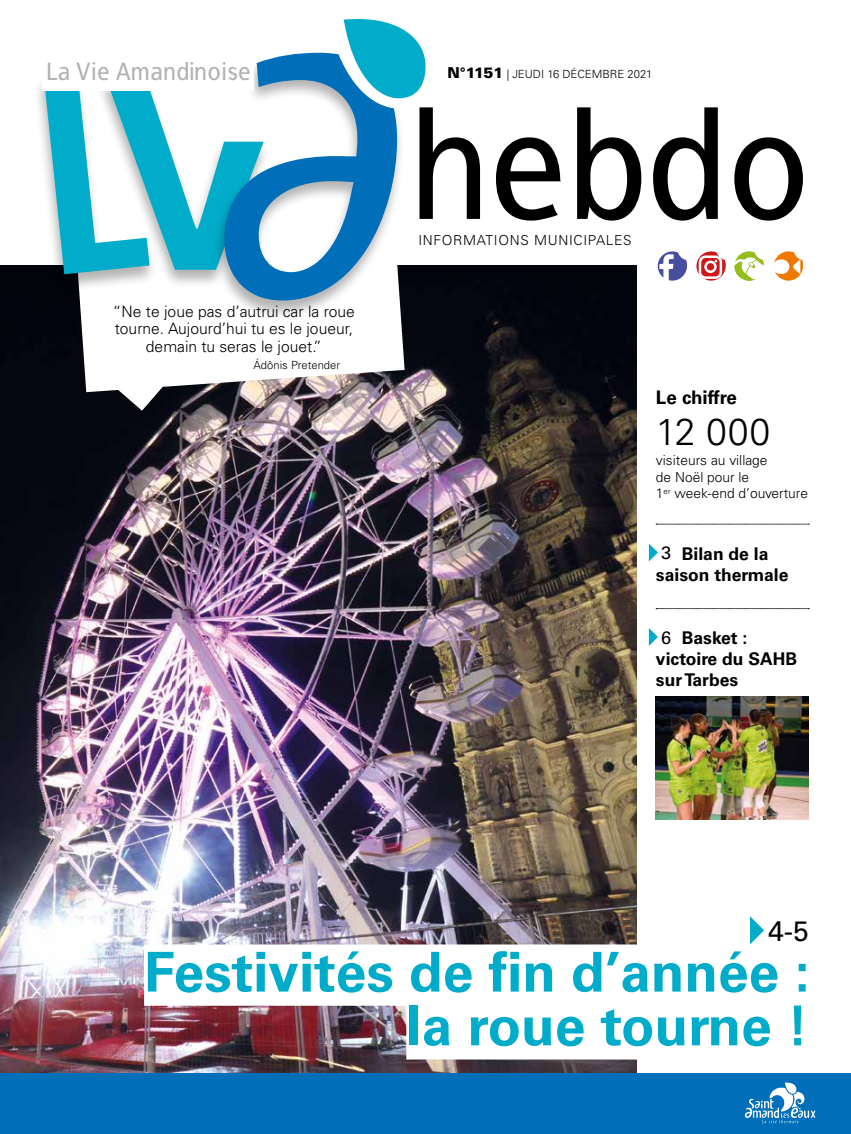
<style>
.page{position:relative;width:851px;height:1134px;background:#fff}
.page>*{position:absolute;margin:0;border:0;box-sizing:border-box;transform-origin:0 0}
.t1{font:154.75px "Francophil Sans";letter-spacing:.01em;color:#000}
.t2{font:700 55px/53.8px "Univers LT";color:#00acc9;text-align:right}
.t3{font:300 37.5px "Univers LT";color:#000}
.t4{font:28.12px "Univers LT";color:#000}
.t5{font:25px "Francophil Sans";letter-spacing:.02em;color:#b3b2b2}
.t6{font:700 18.75px "Univers LT";color:#000}
.t7{font:700 17.5px/21px "Univers LT";color:#000}
.t8{font:300 15.62px/17.5px "Univers LT";color:#000;text-align:center}
.t9{font:300 13.75px/16.5px "Univers LT";color:#000}
.t10{font:300 13.75px "Univers LT";letter-spacing:.05em;color:#000}
.t11{font:300 11.25px "Univers LT";color:#000}
.s1{font-weight:900;font-size:15px}
.s2{font-weight:400;font-size:18px}
</style>
<div class="page">
<img style="left:0;top:266px;width:636px;height:807px">
<div style="left:144px;top:944px;width:664px;height:62px;background:#fff"></div>
<div style="left:406px;top:998px;width:402px;height:61px;background:#fff"></div>
<svg style="left:656px;top:524px;width:153px;height:1px"></svg>
<svg style="left:656px;top:608px;width:153px;height:1px"></svg>
<svg style="left:648px;top:543px;width:9px;height:18px"></svg>
<svg style="left:648px;top:628px;width:9px;height:18px"></svg>
<img style="left:656px;top:697px;width:152px;height:123px">
<svg style="left:750px;top:916px;width:14px;height:28px"></svg>
<svg style="left:53px;top:289px;width:351px;height:103px"></svg>
<svg style="left:118px;top:366px;width:45px;height:45px"></svg>
<div style="left:32px;top:74px;width:126px;height:219px;background:#000;opacity:.3"></div>
<div style="left:95px;top:78px;width:176px;height:211px;background:#000;opacity:.3"></div>
<svg style="left:44px;top:90px;width:168px;height:184px"></svg>
<svg style="left:343px;top:19px;width:82px;height:79px"></svg>
<div style="left:212px;top:52px;width:193px;height:267px;background:#000;opacity:.3"></div>
<svg style="left:224px;top:53px;width:173px;height:247px"></svg>
<div style="left:43px;top:53px;width:211px;height:37px;background:#fff"></div>
<svg style="left:657px;top:251px;width:30px;height:30px"></svg>
<svg style="left:696px;top:251px;width:107px;height:30px"></svg>
<div style="left:0;top:1074px;width:850px;height:60px;background:#006eb8"></div>
<svg style="left:744px;top:1082px;width:71px;height:41px"></svg>
<h3 class="t5" style="left:46px;top:57px;width:206px">La Vie Amandinoise</h3>
<p class="t11" style="left:447px;top:67px;width:206px"><span class="s1">N°1151</span> | JEUDI 16 DÉCEMBRE 2021</p>
<p class="t8" style="left:113px;top:303px;width:243px">“Ne te joue pas d’autrui car la roue tourne. Aujourd’hui tu es le joueur, demain tu seras le jouet.”</p>
<p class="t11" style="left:253px;top:358px;width:88px">Ádônis Pretender</p>
<h1 class="t1" style="left:409px;top:77px;width:401px">hebdo</h1>
<p class="t10" style="left:418px;top:232px;width:215px">INFORMATIONS MUNICIPALES</p>
<p class="t6" style="left:656px;top:386px;width:82px">Le chiffre</p>
<h3 class="t3" style="left:656px;top:409px;width:116px">12 000</h3>
<p class="t9" style="left:656px;top:452px;width:153px">visiteurs au village<br>de Noël pour le<br>1<sup>er</sup> week-end d’ouverture</p>
<p class="t7" style="left:656px;top:543px;width:134px"><span class="s2">3</span> Bilan de la saison thermale</p>
<p class="t7" style="left:656px;top:628px;width:143px"><span class="s2">6</span> Basket : victoire du SAHB sur Tarbes</p>
<h3 class="t4" style="left:768px;top:914px;width:42px">4-5</h3>
<h2 class="t2" style="left:144px;top:946px;width:667px">Festivités de fin d’année : la roue tourne !</h2>
</div>
